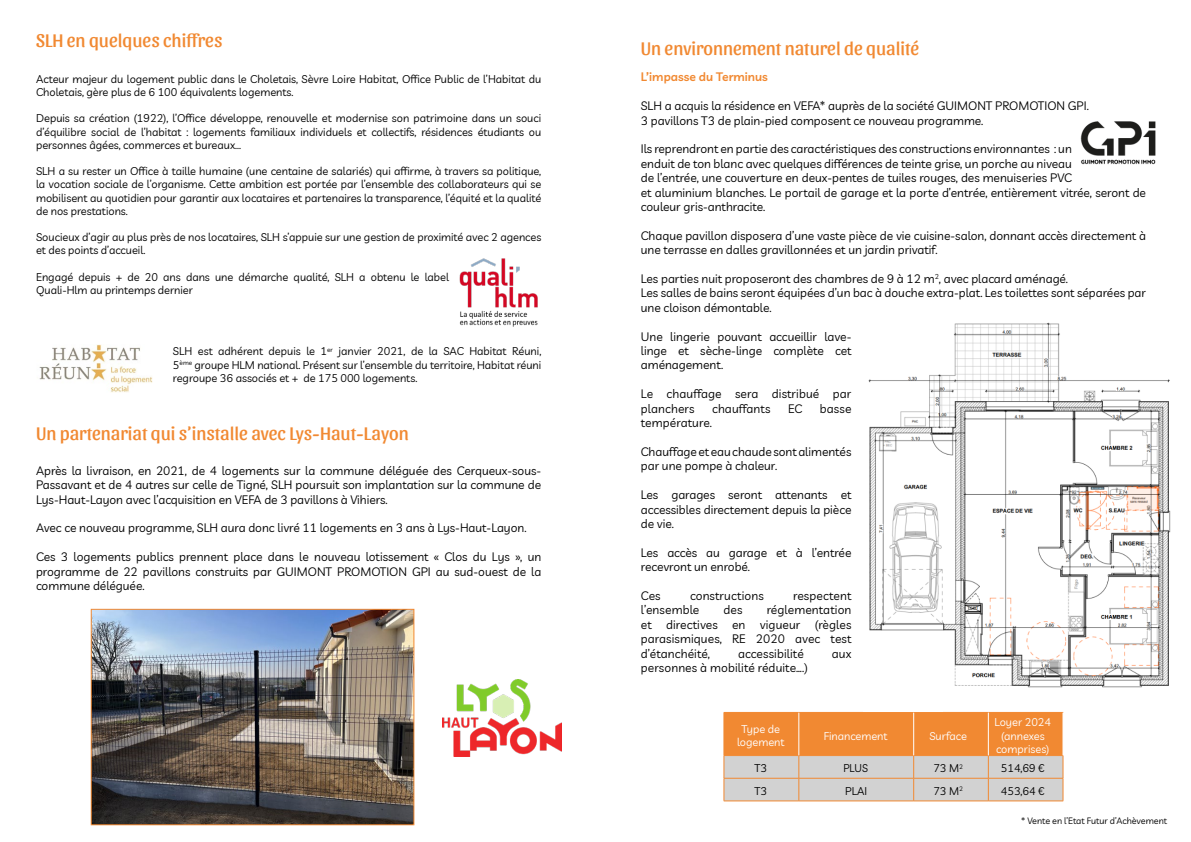
<style>
.page{position:relative;width:1191px;height:842px;background:#fff}
.page>*{position:absolute;margin:0;border:0;box-sizing:border-box;transform-origin:0 0}
.t1{font:19px "Sansita";color:#f18932}
.t2{font:12px/14.4px "Livvic";color:#000}
.t3{font:600 12px "Livvic";color:#f18932}
.t4{font:11px/13.2px "Livvic";color:#000}
.t5{font:11px/13.2px "Livvic";color:#fff;text-align:center}
.t6{font:11px "Livvic";color:#000;scale:.95 1}
.t7{font:9px "Livvic";color:#000}
</style>
<div class="page">
<img style="left:459px;top:258px;width:79px;height:69px">
<img style="left:39px;top:344px;width:114px;height:48px">
<svg style="left:723px;top:712px;width:340px;height:89px;background:#e2ac7f"></svg>
<hr style="left:723px;top:801px;width:76px;height:1px;background:#f18932">
<hr style="left:799px;top:801px;width:114px;height:1px;background:#f18932">
<hr style="left:913px;top:801px;width:75px;height:1px;background:#f18932">
<hr style="left:988px;top:801px;width:75px;height:1px;background:#f18932">
<hr style="left:798px;top:713px;width:1px;height:42px;background:#fff">
<hr style="left:913px;top:713px;width:1px;height:42px;background:#fff">
<hr style="left:988px;top:713px;width:1px;height:42px;background:#fff">
<hr style="left:1062px;top:713px;width:1px;height:42px;background:#fff">
<img style="left:93px;top:611px;width:319px;height:212px">
<div style="left:91px;top:609px;width:323px;height:216px;border:1px solid #f18932"></div>
<img style="left:442px;top:679px;width:119px;height:78px">
<img style="left:1080px;top:121px;width:76px;height:44px">
<img style="left:868px;top:322px;width:303px;height:366px">
<div style="left:862px;top:644px;width:80px;height:68px;background:#fff"></div>
<h1 class="t1" style="left:36px;top:30px;width:188px">SLH en quelques chiffres</h1>
<p class="t4" style="left:36px;top:72px;width:507px">Acteur majeur du logement public dans le Choletais, Sèvre Loire Habitat, Office Public de l’Habitat du<br>Choletais, gère plus de 6 100 équivalents logements.</p>
<p class="t4" style="left:36px;top:111px;width:507px;text-align:justify">Depuis sa création (1922), l’Office développe, renouvelle et modernise son patrimoine dans un souci d’équilibre social de l’habitat : logements familiaux individuels et collectifs, résidences étudiants ou personnes âgées, commerces et bureaux...</p>
<p class="t4" style="left:36px;top:164px;width:507px;text-align:justify">SLH a su rester un Office à taille humaine (une centaine de salariés) qui affirme, à travers sa politique, la vocation sociale de l’organisme. Cette ambition est portée par l’ensemble des collaborateurs qui se mobilisent au quotidien pour garantir aux locataires et partenaires la transparence, l’équité et la qualité de nos prestations.</p>
<p class="t4" style="left:36px;top:230px;width:507px">Soucieux d’agir au plus près de nos locataires, SLH s’appuie sur une gestion de proximité avec 2 agences et des points d’accueil.</p>
<p class="t4" style="left:36px;top:270px;width:414px">Engagé depuis + de 20 ans dans une démarche qualité, SLH a obtenu le label<br>Quali-Hlm au printemps dernier</p>
<p class="t4" style="left:173px;top:344px;width:370px;text-align:justify">SLH est adhérent depuis le 1<sup>er</sup> janvier 2021, de la SAC Habitat Réuni, 5<sup>ème</sup> groupe HLM national. Présent sur l’ensemble du territoire, Habitat réuni regroupe 36 associés et + de 175 000 logements.</p>
<h1 class="t1" style="left:36px;top:423px;width:374px">Un partenariat qui s’installe avec Lys-Haut-Layon</h1>
<p class="t2" style="left:36px;top:463px;width:507px;text-align:justify">Après la livraison, en 2021, de 4 logements sur la commune déléguée des Cerqueux-sous-Passavant et de 4 autres sur celle de Tigné, SLH poursuit son implantation sur la commune de Lys-Haut-Layon avec l’acquisition en VEFA de 3 pavillons à Vihiers.</p>
<p class="t2" style="left:36px;top:520px;width:492px">Avec ce nouveau programme, SLH aura donc livré 11 logements en 3 ans à Lys-Haut-Layon.</p>
<p class="t2" style="left:36px;top:549px;width:507px;text-align:justify">Ces 3 logements publics prennent place dans le nouveau lotissement « Clos du Lys », un programme de 22 pavillons construits par GUIMONT PROMOTION GPI au sud-ouest de la commune déléguée.</p>
<h1 class="t1" style="left:641px;top:38px;width:280px">Un environnement naturel de qualité</h1>
<p class="t3" style="left:641px;top:68px;width:129px">L’impasse du Terminus</p>
<p class="t2" style="left:641px;top:98px;width:449px">SLH a acquis la résidence en VEFA* auprès de la société GUIMONT PROMOTION GPI.<br>3 pavillons T3 de plain-pied composent ce nouveau programme.</p>
<p class="t2" style="left:641px;top:141px;width:507px">Ils reprendront en partie des caractéristiques des constructions environnantes : un<br>enduit de ton blanc avec quelques différences de teinte grise, un porche au niveau<br>de l’entrée, une couverture en deux-pentes de tuiles rouges, des menuiseries PVC<br>et aluminium blanches. Le portail de garage et la porte d’entrée, entièrement vitrée, seront de couleur gris-anthracite.</p>
<p class="t2" style="left:641px;top:228px;width:507px">Chaque pavillon disposera d’une vaste pièce de vie cuisine-salon, donnant accès directement à une terrasse en dalles gravillonnées et un jardin privatif.</p>
<p class="t2" style="left:641px;top:271px;width:506px">Les parties nuit proposeront des chambres de 9 à 12 m<sup>2</sup>, avec placard aménagé.<br>Les salles de bains seront équipées d’un bac à douche extra-plat. Les toilettes sont séparées par une cloison démontable.</p>
<p class="t2" style="left:641px;top:328px;width:212px;text-align:justify">Une lingerie pouvant accueillir lave&shy;linge et sèche-linge complète cet aménagement.</p>
<p class="t2" style="left:641px;top:386px;width:212px">Le chauffage sera distribué par planchers</p>
<p class="t2" style="left:712px;top:400px;width:60px">chauffants</p>
<p class="t2" style="left:788px;top:400px;width:16px">EC</p>
<p class="t2" style="left:820px;top:400px;width:33px">basse</p>
<p class="t2" style="left:641px;top:415px;width:72px">température.</p>
<p class="t2" style="left:641px;top:444px;width:212px">Chauffage et eau chaude sont alimentés par une pompe à chaleur.</p>
<p class="t2" style="left:641px;top:487px;width:212px;text-align:justify">Les garages seront attenants et accessibles directement depuis la pièce de vie.</p>
<p class="t2" style="left:641px;top:544px;width:212px">Les accès au garage et à l’entrée recevront un enrobé.</p>
<p class="t2" style="left:641px;top:588px;width:21px">Ces</p>
<p class="t2" style="left:690px;top:588px;width:75px">constructions</p>
<p class="t2" style="left:793px;top:588px;width:60px">respectent</p>
<p class="t2" style="left:641px;top:602px;width:60px">l’ensemble</p>
<p class="t2" style="left:723px;top:602px;width:20px">des</p>
<p class="t2" style="left:641px;top:602px;width:212px;text-align:justify;text-indent:126px">réglementation et directives en vigueur (règles parasismiques, RE 2020 avec test d’étanchéité,</p>
<p class="t2" style="left:738px;top:645px;width:67px">accessibilité</p>
<p class="t2" style="left:832px;top:645px;width:21px">aux</p>
<p class="t2" style="left:641px;top:660px;width:168px">personnes à mobilité réduite….)</p>
<p class="t5" style="left:737px;top:722px;width:49px">Type de logement</p>
<p class="t5" style="left:823px;top:728px;width:65px">Financement</p>
<p class="t5" style="left:929px;top:728px;width:39px">Surface</p>
<p class="t5" style="left:994px;top:715px;width:58px">Loyer 2024 (annexes comprises)</p>
<p class="t4" style="left:754px;top:761px;width:14px">T3</p>
<p class="t6" style="left:843px;top:760px;width:27px">PLUS</p>
<p class="t4" style="left:933px;top:761px;width:31px">73 M<sup>2</sup></p>
<p class="t4" style="left:1000px;top:761px;width:46px">514,69 €</p>
<p class="t4" style="left:754px;top:784px;width:14px">T3</p>
<p class="t4" style="left:845px;top:784px;width:24px">PLAI</p>
<p class="t4" style="left:933px;top:784px;width:31px">73 M<sup>2</sup></p>
<p class="t4" style="left:1000px;top:784px;width:46px">453,64 €</p>
<p class="t7" style="left:1021px;top:814px;width:148px">* Vente en l’Etat Futur d’Achèvement</p>
</div>
